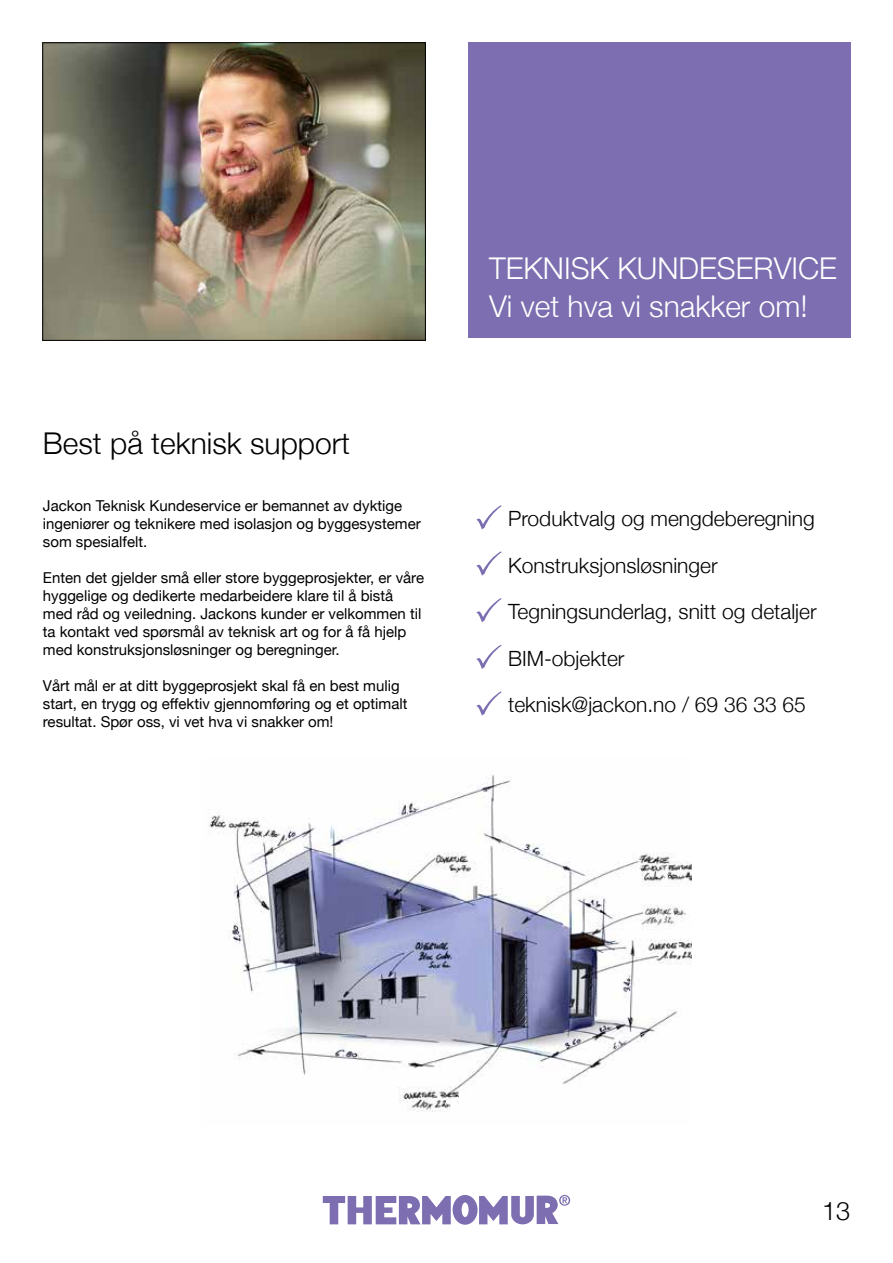
<style>
.page{position:relative;width:893px;height:1263px;background:#fff}
.page>*{position:absolute;margin:0;border:0;box-sizing:border-box;transform-origin:0 0}
.t1{font:300 30px/37.5px "Helvetica Neue";color:#fff}
.t2{font:300 30px "Helvetica Neue";color:#000}
.t3{font:300 25.5px "Helvetica Neue";color:#000}
.t4{font:300 21px "Helvetica Neue";color:#000}
.t5{font:15px/18px "Helvetica Neue";color:#000}
</style>
<div class="page">
<div style="left:468px;top:43px;width:382px;height:295px;background:#7c6eb0"></div>
<img style="left:45px;top:45px;width:379px;height:294px">
<div style="left:43px;top:43px;width:383px;height:298px;border:1px solid #000"></div>
<svg style="left:476px;top:691px;width:25px;height:25px"></svg>
<svg style="left:476px;top:645px;width:25px;height:24px"></svg>
<svg style="left:476px;top:598px;width:25px;height:24px"></svg>
<svg style="left:476px;top:551px;width:25px;height:25px"></svg>
<svg style="left:476px;top:505px;width:25px;height:24px"></svg>
<img style="left:208px;top:775px;width:484px;height:337px">
<svg style="left:323px;top:1195px;width:247px;height:30px"></svg>
<h1 class="t2" style="left:43px;top:419px;width:309px">Best på teknisk support</h1>
<p class="t5" style="left:43px;top:497px;width:379px">Jackon Teknisk Kundeservice er bemannet av dyktige ingeniører og teknikere med isolasjon og byggesystemer som spesialfelt.</p>
<p class="t5" style="left:43px;top:569px;width:383px">Enten det gjelder små eller store byggeprosjekter, er våre hyggelige og dedikerte medarbeidere klare til å bistå med råd og veiledning. Jackons kunder er velkommen til ta kontakt ved spørsmål av teknisk art og for å få hjelp med konstruksjonsløsninger og beregninger.</p>
<p class="t5" style="left:43px;top:677px;width:366px">Vårt mål er at ditt byggeprosjekt skal få en best mulig start, en trygg og effektiv gjennomføring og et optimalt resultat. Spør oss, vi vet hva vi snakker om!</p>
<h1 class="t1" style="left:489px;top:247px;width:350px">TEKNISK KUNDESERVICE<br>Vi vet hva vi snakker om!</h1>
<h3 class="t4" style="left:508px;top:502px;width:308px">Produktvalg og mengdeberegning</h3>
<h3 class="t4" style="left:508px;top:548px;width:211px">Konstruksjonsløsninger</h3>
<h3 class="t4" style="left:508px;top:595px;width:310px">Tegningsunderlag, snitt og detaljer</h3>
<h3 class="t4" style="left:508px;top:641px;width:118px">BIM-objekter</h3>
<h3 class="t4" style="left:508px;top:688px;width:299px">teknisk@jackon.no / 69 36 33 65</h3>
<h2 class="t3" style="left:822px;top:1190px;width:30px">13</h2>
</div>
